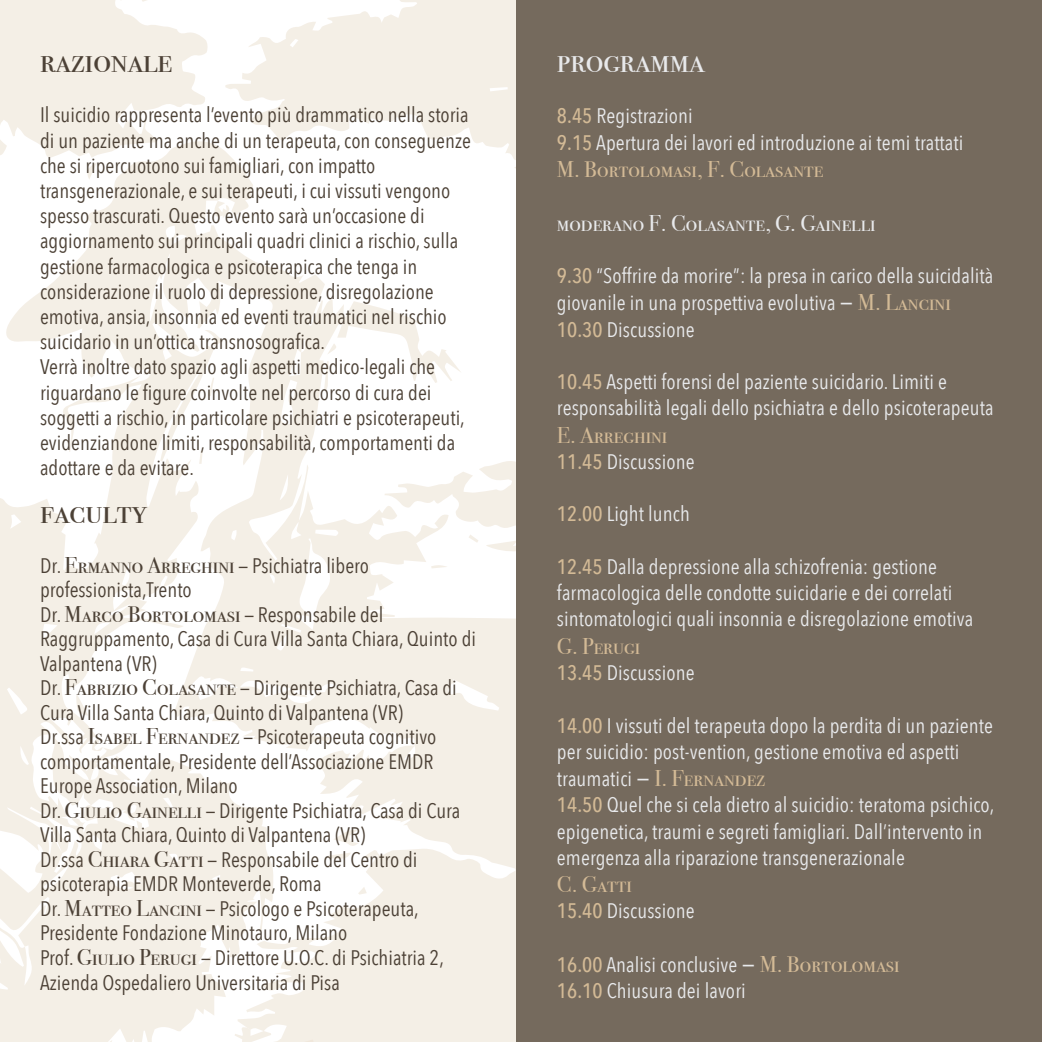
<style>
.page{position:relative;width:1042px;height:1042px;background:#fff}
.page>*{position:absolute;margin:0;border:0;box-sizing:border-box;transform-origin:0 0}
.t1{font:35px "Bodoni Svty Two SCITCTT";color:#4c4136}
.t2{font:35px "Bodoni Svty Two SCITCTT";color:#e8e9eb}
.t3{font:22.75px "Bodoni Svty Two SCITCTT";color:#d3ba96}
.t4{font:22.75px "Bodoni Svty Two SCITCTT";color:#e8e9eb}
.t5{font:21px/24.5px "Avenir Next Condensed";color:#4c4136}
.t6{font:21px/26.2px "Avenir Next Condensed";letter-spacing:.005em;color:#e8e9eb}
.s1{font-family:"Bodoni Svty Two SCITCTT";font-size:22.75px}
.s2{font-weight:500;color:#d3ba96}
.s3{font-weight:500}
.s4{font-family:"Bodoni Svty Two SCITCTT";font-size:22.75px;color:#d3ba96}
.s5{font-family:"Avenir Next Condensed";font-size:21px;color:#e8e9eb}
.s6{font-family:"Avenir Next Condensed";font-weight:500;font-size:21px;color:#e8e9eb}
</style>
<div class="page">
<svg style="left:0;top:142px;width:516px;height:900px;fill:#f4efe6"></svg>
<svg style="left:0;top:0;width:207px;height:355px;fill:#f4efe6"></svg>
<svg style="left:225px;top:0;width:291px;height:169px;fill:#f4efe6"></svg>
<svg style="left:235px;top:1027px;width:36px;height:15px"></svg>
<svg style="left:84px;top:805px;width:25px;height:16px"></svg>
<svg style="left:214px;top:201px;width:15px;height:17px"></svg>
<svg style="left:293px;top:1039px;width:20px;height:3px"></svg>
<svg style="left:87px;top:162px;width:10px;height:18px"></svg>
<svg style="left:324px;top:301px;width:138px;height:89px"></svg>
<svg style="left:384px;top:420px;width:132px;height:148px"></svg>
<svg style="left:333px;top:829px;width:26px;height:17px"></svg>
<svg style="left:76px;top:695px;width:12px;height:20px"></svg>
<svg style="left:327px;top:852px;width:24px;height:7px"></svg>
<svg style="left:205px;top:330px;width:18px;height:16px"></svg>
<svg style="left:92px;top:737px;width:11px;height:14px"></svg>
<svg style="left:208px;top:377px;width:6px;height:19px"></svg>
<svg style="left:199px;top:451px;width:4px;height:13px"></svg>
<svg style="left:115px;top:756px;width:15px;height:14px"></svg>
<svg style="left:358px;top:887px;width:9px;height:7px"></svg>
<div style="left:516px;top:0;width:526px;height:1042px;background:#756a5d"></div>
<h1 class="t1" style="left:40px;top:39px;width:133px">razionale</h1>
<p class="t5" style="left:40px;top:101px;width:432px;line-height:25.2px">Il suicidio rappresenta l’evento più drammatico nella storia di un paziente ma anche di un terapeuta, con conseguenze che si ripercuotono sui famigliari, con impatto transgenerazionale, e sui terapeuti, i cui vissuti vengono spesso trascurati. Questo evento sarà un’occasione di aggiornamento sui principali quadri clinici a rischio, sulla gestione farmacologica e psicoterapica che tenga in considerazione il ruolo di depressione, disregolazione emotiva, ansia, insonnia ed eventi traumatici nel rischio suicidario in un’ottica transnosografica.<br>Verrà inoltre dato spazio agli aspetti medico-legali che riguardano le figure coinvolte nel percorso di cura dei soggetti a rischio, in particolare psichiatri e psicoterapeuti, evidenziandone limiti, responsabilità, comportamenti da adottare e da evitare.</p>
<h1 class="t1" style="left:40px;top:490px;width:108px">faculty</h1>
<p class="t5" style="left:40px;top:552px;width:437px">Dr. <span class="s1">Ermanno Arreghini</span> — Psichiatra libero professionista,Trento<br>Dr. <span class="s1">Marco Bortolomasi</span> — Responsabile del Raggruppamento, Casa di Cura Villa Santa Chiara, Quinto di Valpantena (VR)<br>Dr. <span class="s1">Fabrizio Colasante</span> — Dirigente Psichiatra, Casa di Cura Villa Santa Chiara, Quinto di Valpantena (VR)<br>Dr.ssa <span class="s1">Isabel Fernandez</span> — Psicoterapeuta cognitivo comportamentale, Presidente dell’Associazione EMDR Europe Association, Milano<br>Dr. <span class="s1">Giulio Gainelli</span> — Dirigente Psichiatra, Casa di Cura Villa Santa Chiara, Quinto di Valpantena (VR)<br>Dr.ssa <span class="s1">Chiara Gatti</span> — Responsabile del Centro di psicoterapia EMDR Monteverde, Roma<br>Dr. <span class="s1">Matteo Lancini</span> — Psicologo e Psicoterapeuta, Presidente Fondazione Minotauro, Milano<br>Prof. <span class="s1">Giulio Perugi</span> — Direttore U.O.C. di Psichiatria 2, Azienda Ospedaliero Universitaria di Pisa</p>
<h1 class="t2" style="left:557px;top:39px;width:149px">programma</h1>
<p class="t6" style="left:557px;top:102px;width:408px"><span class="s2">8.45</span> Registrazioni<br><span class="s2">9.15</span> Apertura dei lavori ed introduzione ai temi trattati</p>
<p class="t3" style="left:557px;top:156px;width:268px">M. Bortolomasi, F. Colasante</p>
<p class="t4" style="left:557px;top:209px;width:320px">moderano F. Colasante, G. Gainelli</p>
<p class="t6" style="left:557px;top:261px;width:438px;line-height:26.8px"><span class="s2">9.30</span> “Soffrire da morire”: la presa in carico della suicidalità giovanile in una prospettiva evolutiva <span class="s3">−</span> <span class="s4">M. Lancini<br></span><span class="s2">10.30</span> Discussione</p>
<p class="t6" style="left:557px;top:368px;width:438px"><span class="s2">10.45</span> Aspetti forensi del paziente suicidario. Limiti e responsabilità legali dello psichiatra e dello psicoterapeuta</p>
<p class="t3" style="left:557px;top:421px;width:112px">E. Arreghini</p>
<p class="t6" style="left:557px;top:447px;width:139px"><span class="s2">11.45</span> Discussione</p>
<p class="t6" style="left:557px;top:500px;width:134px"><span class="s2">12.00</span> Light lunch</p>
<p class="t6" style="left:557px;top:552px;width:418px"><span class="s2">12.45</span> Dalla depressione alla schizofrenia: gestione farmacologica delle condotte suicidarie e dei correlati sintomatologici quali insonnia e disregolazione emotiva</p>
<p class="t3" style="left:557px;top:632px;width:85px">G. Perugi</p>
<p class="t6" style="left:557px;top:658px;width:139px"><span class="s2">13.45</span> Discussione</p>
<p class="t6" style="left:557px;top:711px;width:437px"><span class="s2">14.00</span> I vissuti del terapeuta dopo la perdita di un paziente per suicidio: post-vention, gestione emotiva ed aspetti</p>
<p class="t3" style="left:557px;top:765px;width:210px"><span class="s5">traumatici</span> <span class="s6">−</span> I. Fernandez</p>
<p class="t6" style="left:557px;top:791px;width:439px"><span class="s2">14.50</span> Quel che si cela dietro al suicidio: teratoma psichico, epigenetica, traumi e segreti famigliari. Dall’intervento in emergenza alla riparazione transgenerazionale</p>
<p class="t3" style="left:557px;top:871px;width:76px">C. Gatti</p>
<p class="t6" style="left:557px;top:897px;width:139px"><span class="s2">15.40</span> Discussione</p>
<p class="t6" style="left:557px;top:950px;width:344px"><span class="s2">16.00</span> Analisi conclusive <span class="s3">−</span> <span class="s4">M. Bortolomasi<br></span><span class="s2">16.10</span> Chiusura dei lavori</p>
</div>
